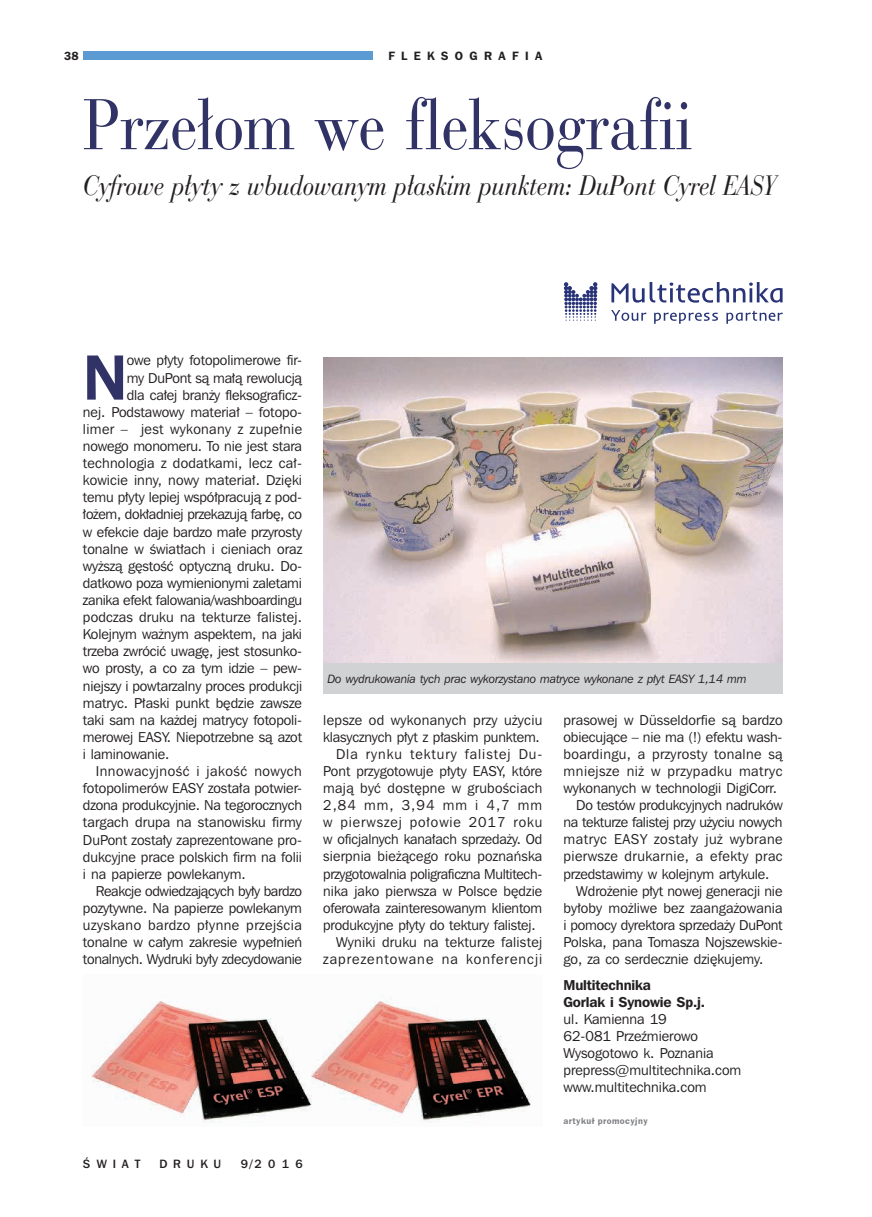
<style>
.page{position:relative;width:872px;height:1217px;background:#fff}
.page>*{position:absolute;margin:0;border:0;box-sizing:border-box;transform-origin:0 0}
.t1{font:69px "Parma";letter-spacing:-.01em;color:#313265}
.t2{font:63.6px "Frnk Goth ITC Dm PL";color:#313265}
.t3{font:italic 27px "Parma";letter-spacing:-.01em;color:#231f20}
.t4{font:14.25px/17.1px "Frnk Goth ITC Bk PL";color:#231f20}
.t5{font:14.25px "Frnk Goth ITC Bk PL";letter-spacing:-.02em;color:#231f20}
.t6{font:14.25px "Frnk Goth ITC Bk PL";letter-spacing:.035em;color:#231f20}
.t7{font:14.25px "Frnk Goth ITC Bk PL";letter-spacing:.025em;color:#231f20}
.t8{font:14.25px "Frnk Goth ITC Bk PL";letter-spacing:.02em;color:#231f20}
.t9{font:14.25px/17.1px "Frnk Goth ITC Dm PL";letter-spacing:-.01em;color:#231f20}
.t10{font:14.25px "Frnk Goth ITC Bk PL";letter-spacing:.03em;color:#231f20}
.t11{font:14.25px "Frnk Goth ITC Bk PL";letter-spacing:.075em;color:#231f20}
.t12{font:14.25px "Frnk Goth ITC Bk PL";letter-spacing:.04em;color:#231f20}
.t13{font:14.25px "Frnk Goth ITC Bk PL";letter-spacing:.07em;color:#231f20}
.t14{font:14.25px "Frnk Goth ITC Bk PL";letter-spacing:.065em;color:#231f20}
.t15{font:italic 12px "Frnk Goth ITC Bk PL";letter-spacing:-.01em;color:#231f20}
.t16{font:12px "Frnk Goth ITC Md PL";letter-spacing:.49em;color:#231f20}
.t17{font:12px "Frnk Goth ITC Dm PL";letter-spacing:.53em;color:#231f20}
.t18{font:12px "P Franklin Demi A";color:#231f20}
.t19{font:700 9px "Frankfurt Gothic";letter-spacing:.05em;color:#808285}
</style>
<div class="page">
<div style="left:83px;top:51px;width:459px;height:8px;background:#5c9ad3"></div>
<div style="left:373px;top:50px;width:169px;height:35px;background:#fff"></div>
<svg style="left:611px;top:282px;width:171px;height:20px"></svg>
<svg style="left:564px;top:282px;width:33px;height:38px"></svg>
<svg style="left:611px;top:310px;width:35px;height:11px"></svg>
<svg style="left:654px;top:312px;width:64px;height:12px"></svg>
<svg style="left:726px;top:311px;width:56px;height:13px"></svg>
<img style="left:323px;top:357px;width:459px;height:306px">
<div style="left:323px;top:663px;width:459px;height:30px;background:#d1d2d4"></div>
<img style="left:91px;top:995px;width:440px;height:128px">
<p class="t18" style="left:64px;top:49px;width:16px">38</p>
<p class="t17" style="left:388px;top:48px;width:155px">FLEKSOGRAFIA</p>
<h1 class="t1" style="left:83px;top:81px;width:611px">Przełom we fleksografii</h1>
<h3 class="t3" style="left:83px;top:168px;width:694px">Cyfrowe płyty z wbudowanym płaskim punktem: DuPont Cyrel EASY</h3>
<h2 class="t2" style="left:83px;top:337px;width:46px">N</h2>
<p class="t4" style="left:127px;top:351px;width:177px">owe płyty fotopolimerowe fir-</p>
<p class="t4" style="left:127px;top:368px;width:177px">my DuPont są małą rewolucją</p>
<p class="t4" style="left:127px;top:386px;width:177px">dla całej branży fleksograficz-</p>
<p class="t4" style="left:83px;top:403px;width:221px">nej. Podstawowy materiał – fotopo-</p>
<p class="t7" style="left:83px;top:420px;width:221px">limer – jest wykonany z zupełnie</p>
<p class="t4" style="left:83px;top:437px;width:221px">nowego monomeru. To nie jest stara</p>
<p class="t4" style="left:83px;top:454px;width:220px">technologia z dodatkami, lecz cał-</p>
<p class="t4" style="left:83px;top:471px;width:220px">kowicie inny, nowy materiał. Dzięki</p>
<p class="t4" style="left:83px;top:488px;width:221px">temu płyty lepiej współpracują z pod-</p>
<p class="t5" style="left:83px;top:505px;width:221px">łożem, dokładniej przekazują farbę, co</p>
<p class="t4" style="left:83px;top:522px;width:221px">w efekcie daje bardzo małe przyrosty</p>
<p class="t4" style="left:83px;top:539px;width:221px">tonalne w światłach i cieniach oraz</p>
<p class="t4" style="left:83px;top:557px;width:220px">wyższą gęstość optyczną druku. Do-</p>
<p class="t4" style="left:83px;top:574px;width:220px">datkowo poza wymienionymi zaletami</p>
<p class="t5" style="left:83px;top:591px;width:221px">zanika efekt falowania/washboardingu</p>
<p class="t4" style="left:83px;top:608px;width:220px">podczas druku na tekturze falistej.</p>
<p class="t4" style="left:83px;top:625px;width:221px">Kolejnym ważnym aspektem, na jaki</p>
<p class="t4" style="left:83px;top:642px;width:221px">trzeba zwrócić uwagę, jest stosunko-</p>
<p class="t4" style="left:83px;top:659px;width:221px">wo prosty, a co za tym idzie – pew-</p>
<p class="t4" style="left:83px;top:676px;width:221px">niejszy i powtarzalny proces produkcji</p>
<p class="t4" style="left:83px;top:693px;width:221px">matryc. Płaski punkt będzie zawsze</p>
<p class="t4" style="left:83px;top:710px;width:221px">taki sam na każdej matrycy fotopoli-</p>
<p class="t4" style="left:83px;top:728px;width:221px">merowej EASY. Niepotrzebne są azot</p>
<p class="t4" style="left:83px;top:745px;width:88px">i laminowanie.</p>
<p class="t6" style="left:96px;top:762px;width:208px">Innowacyjność i jakość nowych</p>
<p class="t4" style="left:83px;top:779px;width:221px">fotopolimerów EASY została potwier-</p>
<p class="t4" style="left:83px;top:796px;width:221px">dzona produkcyjnie. Na tegorocznych</p>
<p class="t4" style="left:83px;top:813px;width:220px">targach drupa na stanowisku firmy</p>
<p class="t4" style="left:83px;top:830px;width:221px">DuPont zostały zaprezentowane pro-</p>
<p class="t4" style="left:83px;top:847px;width:221px">dukcyjne prace polskich firm na folii</p>
<p class="t4" style="left:83px;top:864px;width:164px">i na papierze powlekanym.</p>
<p class="t5" style="left:96px;top:881px;width:208px">Reakcje odwiedzających były bardzo</p>
<p class="t4" style="left:83px;top:899px;width:221px">pozytywne. Na papierze powlekanym</p>
<p class="t6" style="left:83px;top:916px;width:220px">uzyskano bardzo płynne przejścia</p>
<p class="t4" style="left:83px;top:933px;width:220px">tonalne w całym zakresie wypełnień</p>
<p class="t5" style="left:83px;top:950px;width:221px">tonalnych. Wydruki były zdecydowanie</p>
<p class="t16" style="left:83px;top:1155px;width:59px">ŚWIAT</p>
<p class="t16" style="left:159px;top:1155px;width:63px">DRUKU</p>
<p class="t16" style="left:241px;top:1155px;width:63px">9/2016</p>
<p class="t15" style="left:327px;top:671px;width:421px">Do wydrukowania tych prac wykorzystano matryce wykonane z płyt EASY 1,14 mm</p>
<p class="t8" style="left:323px;top:710px;width:221px">lepsze od wykonanych przy użyciu</p>
<p class="t4" style="left:323px;top:727px;width:218px">klasycznych płyt z płaskim punktem.</p>
<p class="t13" style="left:336px;top:744px;width:208px">Dla rynku tektury falistej Du-</p>
<p class="t4" style="left:323px;top:762px;width:220px">Pont przygotowuje płyty EASY, które</p>
<p class="t8" style="left:323px;top:779px;width:220px">mają być dostępne w grubościach</p>
<p class="t4" style="left:323px;top:796px;width:220px">2,84 mm, 3,94 mm i 4,7 mm</p>
<p class="t14" style="left:323px;top:813px;width:220px">w pierwszej połowie 2017 roku</p>
<p class="t4" style="left:323px;top:830px;width:220px">w oficjalnych kanałach sprzedaży. Od</p>
<p class="t4" style="left:323px;top:847px;width:220px">sierpnia bieżącego roku poznańska</p>
<p class="t5" style="left:323px;top:864px;width:220px">przygotowalnia poligraficzna Multitech-</p>
<p class="t4" style="left:323px;top:881px;width:220px">nika jako pierwsza w Polsce będzie</p>
<p class="t4" style="left:323px;top:898px;width:220px">oferowała zainteresowanym klientom</p>
<p class="t4" style="left:323px;top:915px;width:214px">produkcyjne płyty do tektury falistej.</p>
<p class="t4" style="left:336px;top:933px;width:208px">Wyniki druku na tekturze falistej</p>
<p class="t11" style="left:323px;top:950px;width:221px">zaprezentowane na konferencji</p>
<p class="t4" style="left:563px;top:710px;width:220px">prasowej w Düsseldorfie są bardzo</p>
<p class="t4" style="left:563px;top:727px;width:220px">obiecujące – nie ma (!) efektu wash-</p>
<p class="t7" style="left:563px;top:744px;width:221px">boardingu, a przyrosty tonalne są</p>
<p class="t6" style="left:563px;top:762px;width:220px">mniejsze niż w przypadku matryc</p>
<p class="t4" style="left:563px;top:779px;width:215px">wykonanych w technologii DigiCorr.</p>
<p class="t4" style="left:576px;top:796px;width:208px">Do testów produkcyjnych nadruków</p>
<p class="t5" style="left:563px;top:813px;width:220px">na tekturze falistej przy użyciu nowych</p>
<p class="t12" style="left:563px;top:830px;width:221px">matryc EASY zostały już wybrane</p>
<p class="t10" style="left:563px;top:847px;width:221px">pierwsze drukarnie, a efekty prac</p>
<p class="t4" style="left:563px;top:864px;width:207px">przedstawimy w kolejnym artykule.</p>
<p class="t4" style="left:576px;top:881px;width:208px">Wdrożenie płyt nowej generacji nie</p>
<p class="t4" style="left:563px;top:898px;width:220px">byłoby możliwe bez zaangażowania</p>
<p class="t4" style="left:563px;top:915px;width:220px">i pomocy dyrektora sprzedaży DuPont</p>
<p class="t4" style="left:563px;top:933px;width:221px">Polska, pana Tomasza Nojszewskie-</p>
<p class="t4" style="left:563px;top:950px;width:201px">go, za co serdecznie dziękujemy.</p>
<p class="t9" style="left:563px;top:975px;width:143px">Multitechnika<br>Gorlak i Synowie Sp.j.</p>
<p class="t4" style="left:563px;top:1009px;width:179px">ul. Kamienna 19<br>62-081 Przeźmierowo<br>Wysogotowo k. Poznania prepress@multitechnika.com www.multitechnika.com</p>
<p class="t19" style="left:563px;top:1114px;width:86px">artykuł promocyjny</p>
</div>
